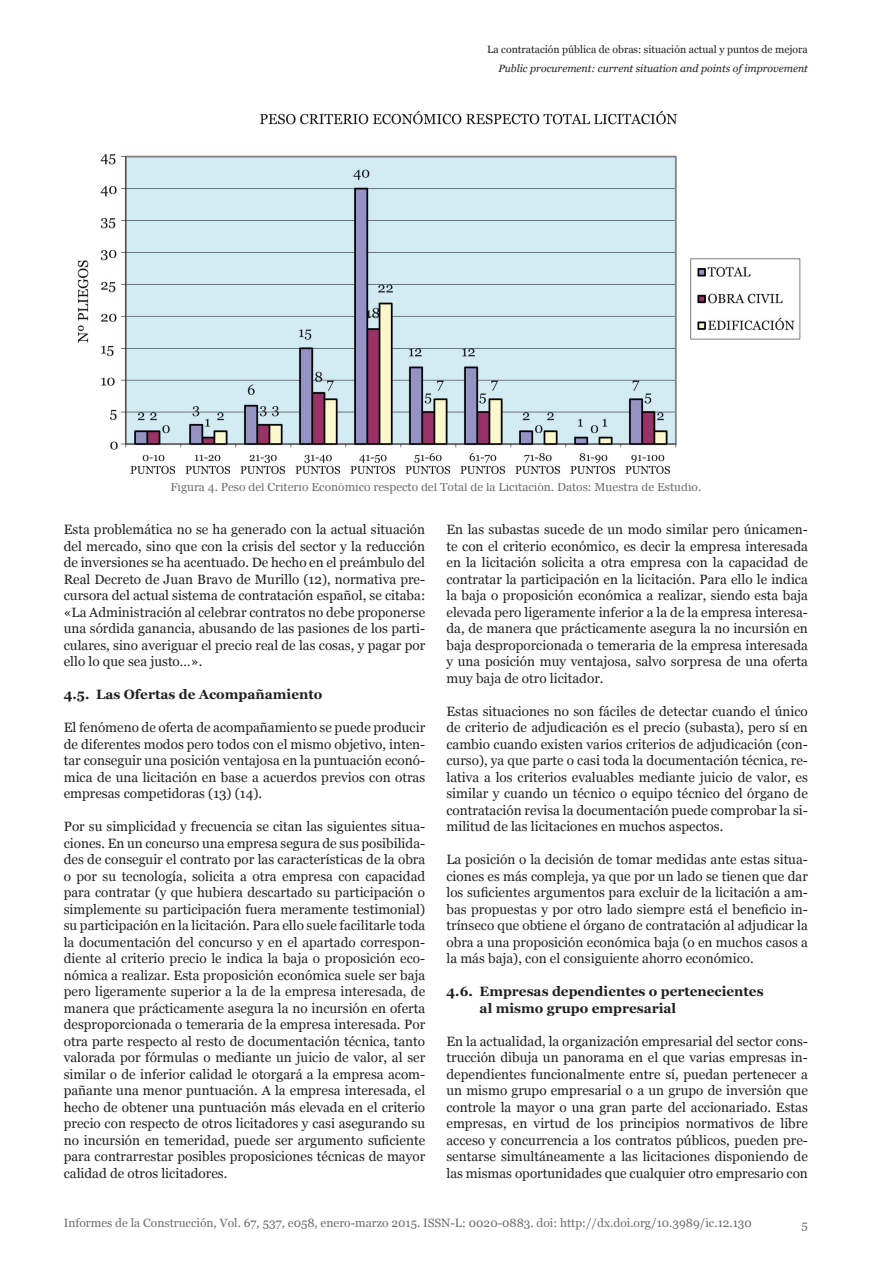
<style>
.page{position:relative;width:893px;height:1263px;background:#fff}
.page>*{position:absolute;margin:0;border:0;box-sizing:border-box;transform-origin:0 0}
.t1{font:13.5px/16.5px "Georgia";color:#231f20;text-align:justify}
.t2{font:700 13.5px/16.5px "Georgia";color:#231f20}
.t3{font:12px "Georgia";color:#6c6d70}
.t4{font:10.5px "Georgia";color:#231f20}
.t5{font:italic 10.5px "Georgia";color:#231f20}
</style>
<div class="page">
<img style="left:77px;top:111px;width:724px;height:364px">
<p class="t4" style="left:487px;top:43px;width:322px">La contratación pública de obras: situación actual y puntos de mejora</p>
<p class="t5" style="left:498px;top:63px;width:311px">Public procurement: current situation and points of improvement</p>
<p class="t3" style="left:170px;top:480px;width:532px">Figura 4. Peso del Criterio Económico respecto del Total de la Licitación. Datos: Muestra de Estudio.</p>
<p class="t1" style="left:64px;top:521px;width:363px">Esta problemática no se ha generado con la actual situación del mercado, sino que con la crisis del sector y la reducción de inversiones se ha acentuado. De hecho en el preámbulo del Real Decreto de Juan Bravo de Murillo (12), normativa pre&shy;cursora del actual sistema de contratación español, se citaba: «La Administración al celebrar contratos no debe proponerse una sórdida ganancia, abusando de las pasiones de los parti&shy;culares, sino averiguar el precio real de las cosas, y pagar por ello lo que sea justo…».</p>
<p class="t2" style="left:64px;top:686px;width:260px">4.5. Las Ofertas de Acompañamiento</p>
<p class="t1" style="left:64px;top:719px;width:363px">El fenómeno de oferta de acompañamiento se puede producir de diferentes modos pero todos con el mismo objetivo, inten&shy;tar conseguir una posición ventajosa en la puntuación econó&shy;mica de una licitación en base a acuerdos previos con otras empresas competidoras (13) (14).</p>
<p class="t1" style="left:64px;top:818px;width:363px">Por su simplicidad y frecuencia se citan las siguientes situa&shy;ciones. En un concurso una empresa segura de sus posibilida&shy;des de conseguir el contrato por las características de la obra o por su tecnología, solicita a otra empresa con capacidad para contratar (y que hubiera descartado su participación o simplemente su participación fuera meramente testimonial) su participación en la licitación. Para ello suele facilitarle toda la documentación del concurso y en el apartado correspon&shy;diente al criterio precio le indica la baja o proposición eco&shy;nómica a realizar. Esta proposición económica suele ser baja pero ligeramente superior a la de la empresa interesada, de manera que prácticamente asegura la no incursión en oferta desproporcionada o temeraria de la empresa interesada. Por otra parte respecto al resto de documentación técnica, tanto valorada por fórmulas o mediante un juicio de valor, al ser similar o de inferior calidad le otorgará a la empresa acom&shy;pañante una menor puntuación. A la empresa interesada, el hecho de obtener una puntuación más elevada en el criterio precio con respecto de otros licitadores y casi asegurando su no incursión en temeridad, puede ser argumento suficiente para contrarrestar posibles proposiciones técnicas de mayor calidad de otros licitadores.</p>
<p class="t1" style="left:446px;top:521px;width:363px">En las subastas sucede de un modo similar pero únicamen&shy;te con el criterio económico, es decir la empresa interesada en la licitación solicita a otra empresa con la capacidad de contratar la participación en la licitación. Para ello le indica la baja o proposición económica a realizar, siendo esta baja elevada pero ligeramente inferior a la de la empresa interesa&shy;da, de manera que prácticamente asegura la no incursión en baja desproporcionada o temeraria de la empresa interesada y una posición muy ventajosa, salvo sorpresa de una oferta muy baja de otro licitador.</p>
<p class="t1" style="left:446px;top:703px;width:363px">Estas situaciones no son fáciles de detectar cuando el único de criterio de adjudicación es el precio (subasta), pero sí en cambio cuando existen varios criterios de adjudicación (con&shy;curso), ya que parte o casi toda la documentación técnica, re&shy;lativa a los criterios evaluables mediante juicio de valor, es similar y cuando un técnico o equipo técnico del órgano de contratación revisa la documentación puede comprobar la si&shy;militud de las licitaciones en muchos aspectos.</p>
<p class="t1" style="left:446px;top:851px;width:363px">La posición o la decisión de tomar medidas ante estas situa&shy;ciones es más compleja, ya que por un lado se tienen que dar los suficientes argumentos para excluir de la licitación a am&shy;bas propuestas y por otro lado siempre está el beneficio in&shy;trínseco que obtiene el órgano de contratación al adjudicar la obra a una proposición económica baja (o en muchos casos a la más baja), con el consiguiente ahorro económico.</p>
<p class="t2" style="left:480px;top:983px;width:285px;text-indent:-33px">4.6. Empresas dependientes o pertenecientes al mismo grupo empresarial</p>
<p class="t1" style="left:446px;top:1033px;width:363px">En la actualidad, la organización empresarial del sector cons&shy;trucción dibuja un panorama en el que varias empresas in&shy;dependientes funcionalmente entre sí, puedan pertenecer a un mismo grupo empresarial o a un grupo de inversión que controle la mayor o una gran parte del accionariado. Estas empresas, en virtud de los principios normativos de libre acceso y concurrencia a los contratos públicos, pueden pre&shy;sentarse simultáneamente a las licitaciones disponiendo de las mismas oportunidades que cualquier otro empresario con</p>
<p class="t3" style="left:64px;top:1216px;width:690px">Informes de la Construcción, Vol. 67, 537, e058, enero-marzo 2015. ISSN-L: 0020-0883. doi: http://dx.doi.org/10.3989/ic.12.130</p>
<p class="t3" style="left:802px;top:1218px;width:8px">5</p>
</div>
